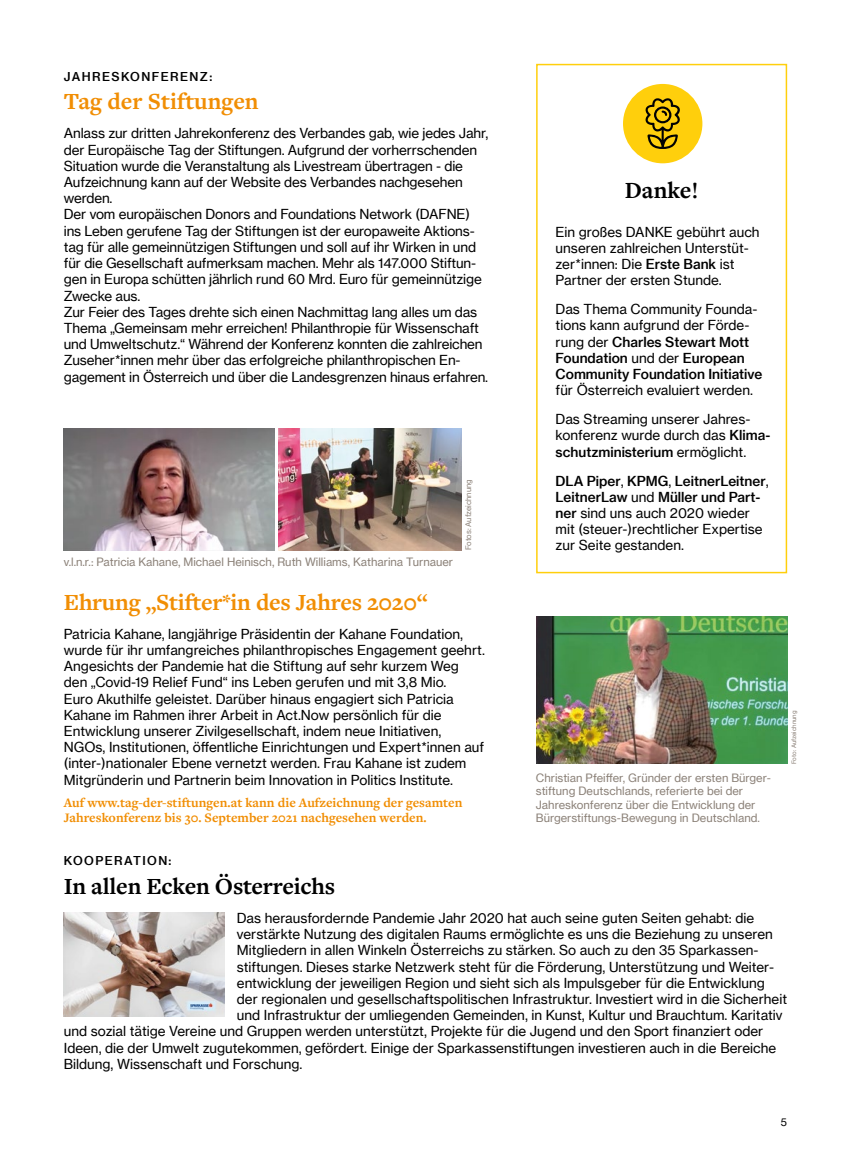
<style>
.page{position:relative;width:851px;height:1170px;background:#fff}
.page>*{position:absolute;margin:0;border:0;box-sizing:border-box;transform-origin:0 0}
.t1{font:700 24px "Freight Text Pro";letter-spacing:-.01em;color:#f18e04}
.t2{font:700 24px "Freight Text Pro";letter-spacing:-.01em;color:#000}
.t3{font:13.5px/16.2px "N Haas Grotesk TX Pro 55 Rg";color:#000}
.t4{font:13.5px/16.2px "N Haas Grotesk TX Pro 65 Md";color:#000}
.t5{font:700 13.5px/15px "Freight Text Pro";color:#f18e04}
.t6{font:12px "N Haas Grotesk TX Pro 65 Md";letter-spacing:.115em;color:#000}
.t7{font:11.25px/13.5px "N Haas Grotesk TX Pro 55 Rg";color:#8c8279}
.t8{font:10.5px "N Haas Grotesk TX Pro 55 Rg";color:#000}
.t9{font:7.5px "N Haas Grotesk TX Pro 55 Rg";color:#8c8279}
.t10{font:6px "N Haas Grotesk TX Pro 55 Rg";color:#8c8279}
.s1{font-family:"N Haas Grotesk TX Pro 65 Md"}
.s2{font-family:"N Haas Grotesk TX Pro 55 Rg"}
</style>
<div class="page">
<img style="left:279px;top:428px;width:182px;height:122px">
<div style="left:536px;top:64px;width:251px;height:509px;border:2px solid #ffcf0c"></div>
<div style="left:623px;top:84px;width:79px;height:79px;background:#ffcf0c;border-radius:50%"></div>
<svg style="left:645px;top:98px;width:35px;height:51px"></svg>
<img style="left:536px;top:616px;width:251px;height:148px">
<img style="left:64px;top:428px;width:211px;height:122px">
<img style="left:64px;top:912px;width:160px;height:104px">
<p class="t6" style="left:64px;top:69px;width:150px">JAHRESKONFERENZ:</p>
<h1 class="t1" style="left:64px;top:86px;width:196px">Tag der Stiftungen</h1>
<p class="t3" style="left:64px;top:125px;width:426px">Anlass zur dritten Jahrekonferenz des Verbandes gab, wie jedes Jahr, der Europäische Tag der Stiftungen. Aufgrund der vorherrschenden Situation wurde die Veranstaltung als Livestream übertragen - die Aufzeichnung kann auf der Website des Verbandes nachgesehen werden.<br>Der vom europäischen Donors and Foundations Network (DAFNE) ins Leben gerufene Tag der Stiftungen ist der europaweite Aktions&shy;tag für alle gemeinnützigen Stiftungen und soll auf ihr Wirken in und für die Gesellschaft aufmerksam machen. Mehr als 147.000 Stiftun&shy;gen in Europa schütten jährlich rund 60 Mrd. Euro für gemeinnützige Zwecke aus.<br>Zur Feier des Tages drehte sich einen Nachmittag lang alles um das Thema „Gemeinsam mehr erreichen! Philanthropie für Wissenschaft und Umweltschutz.“ Während der Konferenz konnten die zahlreichen Zuseher*innen mehr über das erfolgreiche philanthropischen En&shy;gagement in Österreich und über die Landesgrenzen hinaus erfahren.</p>
<p class="t7" style="left:64px;top:555px;width:391px">v.l.n.r.: Patricia Kahane, Michael Heinisch, Ruth Williams, Katharina Turnauer</p>
<p class="t9" style="left:464px;top:550px;width:72px;rotate:-90deg">Fotos: Aufzeichnung</p>
<h1 class="t1" style="left:64px;top:586px;width:365px">Ehrung „Stifter*in des Jahres 2020“</h1>
<p class="t3" style="left:64px;top:625px;width:422px">Patricia Kahane, langjährige Präsidentin der Kahane Foundation, wurde für ihr umfangreiches philanthropisches Engagement geehrt.<br>Angesichts der Pandemie hat die Stiftung auf sehr kurzem Weg den „Covid-19 Relief Fund“ ins Leben gerufen und mit 3,8 Mio.<br>Euro Akuthilfe geleistet. Darüber hinaus engagiert sich Patricia Kahane im Rahmen ihrer Arbeit in Act.Now persönlich für die Entwicklung unserer Zivilgesellschaft, indem neue Initiativen, NGOs, Institutionen, öffentliche Einrichtungen und Expert*innen auf (inter-)nationaler Ebene vernetzt werden. Frau Kahane ist zudem Mitgründerin und Partnerin beim Innovation in Politics Institute.</p>
<p class="t5" style="left:64px;top:794px;width:400px">Auf www.tag-der-stiftungen.at kann die Aufzeichnung der gesamten<br>Jahreskonferenz bis 30. September 2021 nachgesehen werden.</p>
<h1 class="t2" style="left:624px;top:174px;width:75px">Danke!</h1>
<p class="t3" style="left:555px;top:223px;width:205px">Ein großes DANKE gebührt auch unseren zahlreichen Unterstüt&shy;zer*innen: Die <span class="s1">Erste Bank</span> ist<br>Partner der ersten Stunde.</p>
<p class="t3" style="left:555px;top:301px;width:203px">Das Thema Community Founda&shy;tions kann aufgrund der Förde-</p>
<p class="t4" style="left:555px;top:333px;width:208px"><span class="s2">rung der</span> Charles Stewart Mott<br>Foundation <span class="s2">und der</span> European<br>Community Foundation Initiative</p>
<p class="t3" style="left:555px;top:376px;width:199px;line-height:29px">für Österreich evaluiert werden.<br>Das Streaming unserer Jahres-</p>
<p class="t3" style="left:555px;top:427px;width:216px">konferenz wurde durch das <span class="s1">Klima-</span></p>
<p class="t4" style="left:555px;top:437px;width:214px;line-height:29px">schutzministerium <span class="s2">ermöglicht.<br></span>DLA Piper<span class="s2">,</span> KPMG<span class="s2">,</span> LeitnerLeitner<span class="s2">,</span></p>
<p class="t4" style="left:555px;top:488px;width:206px">LeitnerLaw <span class="s2">und</span> Müller und Part-</p>
<p class="t3" style="left:555px;top:505px;width:208px"><span class="s1">ner</span> sind uns auch 2020 wieder mit (steuer-)rechtlicher Expertise</p>
<p class="t3" style="left:555px;top:537px;width:130px">zur Seite gestanden.</p>
<p class="t7" style="left:536px;top:770px;width:236px">Christian Pfeiffer, Gründer der ersten Bürger&shy;stiftung Deutschlands, referierte bei der Jahreskonferenz über die Entwicklung der Bürgerstiftungs-Bewegung in Deutschland.</p>
<p class="t10" style="left:790px;top:764px;width:55px;rotate:-90deg">Foto: Aufzeichnung</p>
<p class="t6" style="left:64px;top:853px;width:109px">KOOPERATION:</p>
<h1 class="t2" style="left:64px;top:870px;width:273px">In allen Ecken Österreichs</h1>
<p class="t3" style="left:237px;top:909px;width:519px">Das herausfordernde Pandemie Jahr 2020 hat auch seine guten Seiten gehabt: die</p>
<p class="t3" style="left:237px;top:926px;width:537px">verstärkte Nutzung des digitalen Raums ermöglichte es uns die Beziehung zu unseren</p>
<p class="t3" style="left:237px;top:942px;width:523px">Mitgliedern in allen Winkeln Österreichs zu stärken. So auch zu den 35 Sparkassen-</p>
<p class="t3" style="left:237px;top:958px;width:538px">stiftungen. Dieses starke Netzwerk steht für die Förderung, Unterstützung und Weiter-</p>
<p class="t3" style="left:237px;top:974px;width:529px">entwicklung der jeweiligen Region und sieht sich als Impulsgeber für die Entwicklung</p>
<p class="t3" style="left:237px;top:990px;width:551px">der regionalen und gesellschaftspolitischen Infrastruktur. Investiert wird in die Sicherheit</p>
<p class="t3" style="left:237px;top:1007px;width:547px">und Infrastruktur der umliegenden Gemeinden, in Kunst, Kultur und Brauchtum. Karitativ</p>
<p class="t3" style="left:64px;top:1023px;width:701px">und sozial tätige Vereine und Gruppen werden unterstützt, Projekte für die Jugend und den Sport finanziert oder</p>
<p class="t3" style="left:64px;top:1039px;width:713px">Ideen, die der Umwelt zugutekommen, gefördert. Einige der Sparkassenstiftungen investieren auch in die Bereiche</p>
<p class="t3" style="left:64px;top:1055px;width:240px">Bildung, Wissenschaft und Forschung.</p>
<p class="t8" style="left:780px;top:1116px;width:8px">5</p>
</div>
